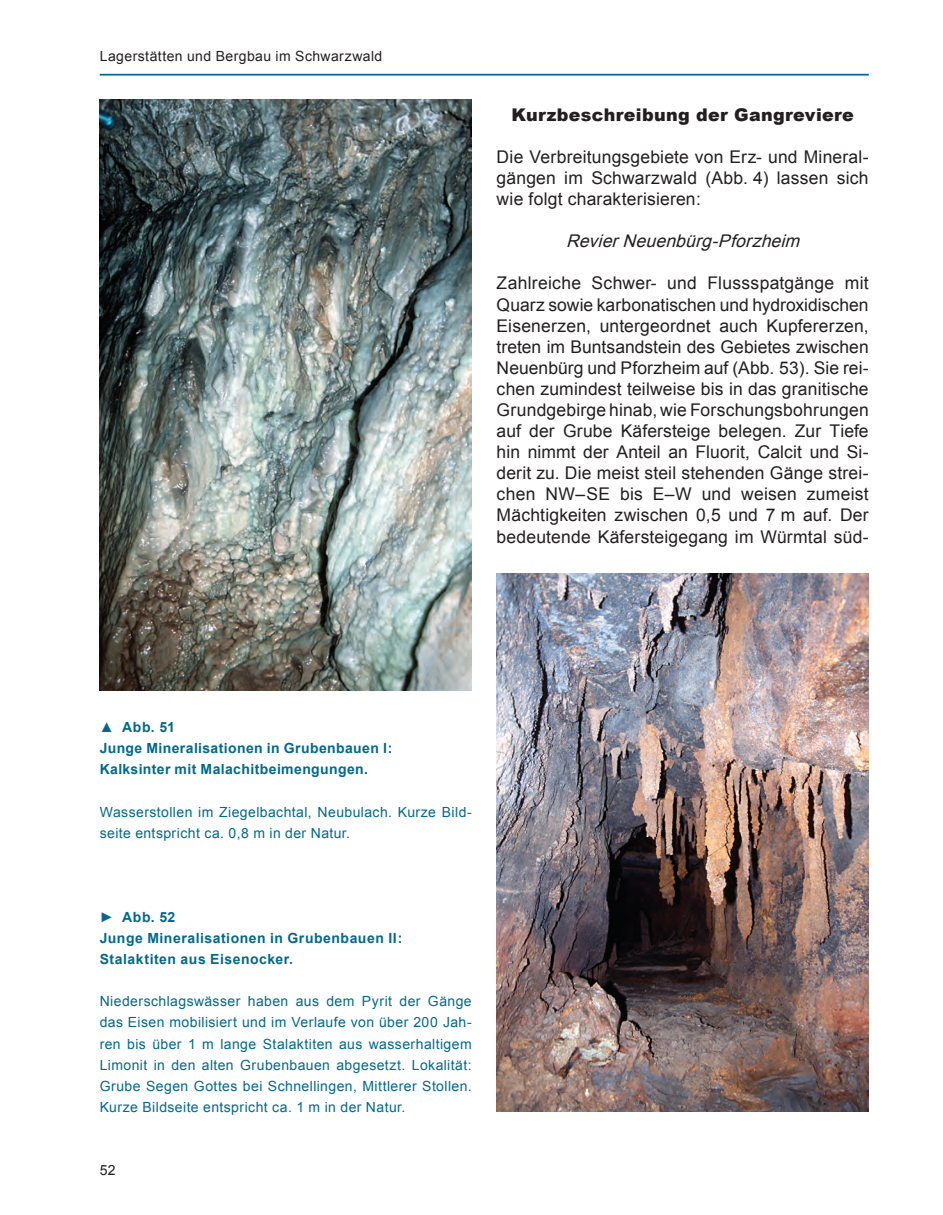
<style>
.page{position:relative;width:943px;height:1215px;background:#fff}
.page>*{position:absolute;margin:0;border:0;box-sizing:border-box;transform-origin:0 0}
.t1{font:17.5px/21px "Arial";letter-spacing:.01em;color:#231f20;text-align:justify}
.t2{font:900 17.5px "Arial";letter-spacing:.02em;color:#231f20}
.t3{font:italic 17.5px "Arial";color:#231f20}
.t4{font:14px/21px "Arial";letter-spacing:.03em;color:#006991}
.t5{font:700 14px/21px "Arial";letter-spacing:.035em;color:#006991}
.t6{font:14px "Arial";letter-spacing:.03em;color:#231f20}
</style>
<div class="page">
<hr style="left:100px;top:74px;width:769px;height:2px;background:#006991">
<img style="left:100px;top:100px;width:372px;height:590px">
<img style="left:497px;top:573px;width:372px;height:539px">
<p class="t6" style="left:100px;top:46px;width:284px">Lagerstätten und Bergbau im Schwarzwald</p>
<p class="t2" style="left:511px;top:102px;width:344px">Kurzbeschreibung der Gangreviere</p>
<p class="t1" style="left:497px;top:146px;width:374px">Die Verbreitungsgebiete von Erz- und Mineral&shy;gängen im Schwarzwald (Abb. 4) lassen sich wie folgt charakterisieren:</p>
<p class="t3" style="left:566px;top:230px;width:241px">RevierNeuenbürg-Pforzheim</p>
<p class="t1" style="left:497px;top:273px;width:374px">Zahlreiche Schwer- und Flussspatgänge mit Quarz sowie karbonatischen und hydroxidischen Eisenerzen, untergeordnet auch Kupfererzen, treten im Buntsandstein des Gebietes zwischen Neuenbürg und Pforzheim auf (Abb. 53). Sie rei&shy;chen zumindest teilweise bis in das granitische Grundgebirge hinab, wie Forschungsbohrungen auf der Grube Käfersteige belegen. Zur Tiefe hin nimmt der Anteil an Fluorit, Calcit und Si&shy;derit zu. Die meist steil stehenden Gänge strei&shy;chen NW–SE bis E–W und weisen zumeist Mächtigkeiten zwischen 0,5 und 7 m auf. Der bedeutende Käfersteigegang im Würmtal süd-</p>
<p class="t5" style="left:100px;top:717px;width:294px">▲ Abb. 51<br>Junge Mineralisationen in Grubenbauen I:<br>Kalksinter mit Malachitbeimengungen.</p>
<p class="t4" style="left:100px;top:801px;width:374px">Wasserstollen im Ziegelbachtal, Neubulach. Kurze Bild&shy;seite entspricht ca. 0,8 m in der Natur.</p>
<p class="t5" style="left:100px;top:907px;width:304px">► Abb. 52<br>Junge Mineralisationen in Grubenbauen II:<br>Stalaktiten aus Eisenocker.</p>
<p class="t4" style="left:100px;top:991px;width:374px;text-align:justify">Niederschlagswässer haben aus dem Pyrit der Gänge das Eisen mobilisiert und im Verlaufe von über 200 Jah&shy;ren bis über 1 m lange Stalaktiten aus wasserhaltigem Limonit in den alten Grubenbauen abgesetzt. Lokalität:<br>Grube Segen Gottes bei Schnellingen, Mittlerer Stollen.<br>Kurze Bildseite entspricht ca. 1 m in der Natur.</p>
<p class="t6" style="left:100px;top:1161px;width:17px">52</p>
</div>
